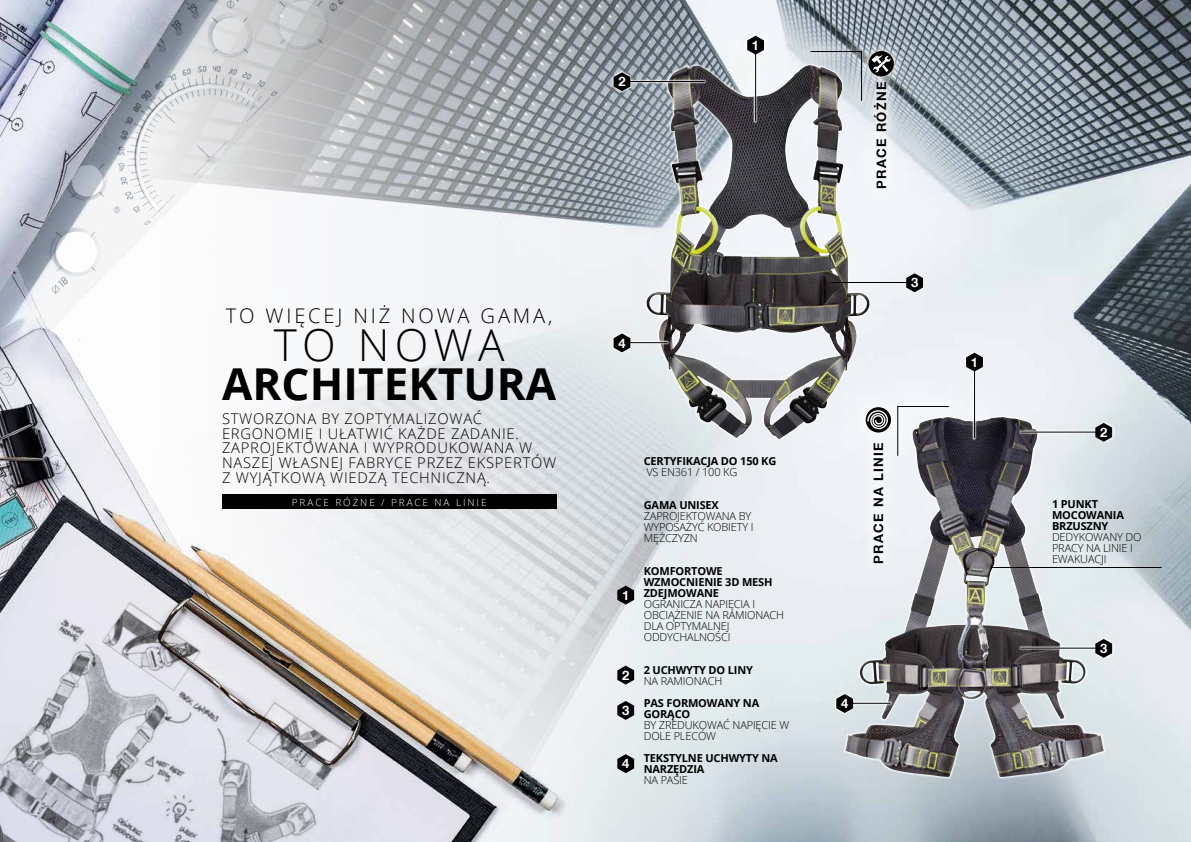
<style>
.page{position:relative;width:1191px;height:842px;background:#fff}
.page>*{position:absolute;margin:0;border:0;box-sizing:border-box;transform-origin:0 0}
.t1{font:700 44px "Open Sans";color:#000}
.t2{font:300 44px "Open Sans";letter-spacing:.12em;color:#000}
.t3{font:300 20.2px "Open Sans";letter-spacing:.14em;color:#000}
.t4{font:300 14.8px/14.8px "Open Sans";letter-spacing:.05em;color:#000}
.t5{font:700 13px "Helvetica Neue LT";letter-spacing:.1em;color:#000}
.t6{font:700 13px "Helvetica Neue LT";color:#fff}
.t7{font:300 11px/11px "Open Sans";letter-spacing:-.015em;color:#000}
.t8{font:700 11px/11px "Open Sans";letter-spacing:-.015em;color:#000}
.t9{font:300 9.8px "Open Sans";letter-spacing:.2em;color:#fff}
.s1{font-family:"Open Sans"}
</style>
<div class="page">
<img style="left:699px;top:0;width:492px;height:842px">
<img style="left:595px;top:0;width:104px;height:842px">
<img style="left:0;top:0;width:595px;height:842px">
<img style="left:0;top:523px;width:475px;height:319px">
<div style="left:644px;top:63px;width:227px;height:378px;background:#fff;opacity:.75"></div>
<img style="left:646px;top:65px;width:164px;height:265px">
<div style="left:843px;top:415px;width:263px;height:364px;background:#fff;opacity:.75"></div>
<img style="left:858px;top:417px;width:144px;height:302px">
<div style="left:222px;top:495px;width:334px;height:14px;background:#000"></div>
<hr style="left:991px;top:567px;width:170px;height:1px;background:#000">
<svg style="left:745px;top:34px;width:21px;height:90px;fill:#f2f5f5"></svg>
<hr style="left:755px;top:43px;width:1px;height:78px;background:#000">
<svg style="left:747px;top:36px;width:17px;height:19px"></svg>
<svg style="left:617px;top:586px;width:17px;height:19px"></svg>
<svg style="left:617px;top:666px;width:17px;height:19px"></svg>
<svg style="left:617px;top:701px;width:17px;height:19px"></svg>
<svg style="left:617px;top:754px;width:17px;height:19px"></svg>
<svg style="left:964px;top:350px;width:21px;height:90px;fill:#eef1f6"></svg>
<hr style="left:974px;top:359px;width:1px;height:79px;background:#000">
<svg style="left:966px;top:353px;width:17px;height:19px"></svg>
<svg style="left:1018px;top:637px;width:96px;height:23px;background:#959799"></svg>
<hr style="left:1020px;top:648px;width:79px;height:1px;background:#000">
<svg style="left:1095px;top:639px;width:17px;height:19px"></svg>
<svg style="left:1018px;top:421px;width:96px;height:23px;background:#c4c8cb"></svg>
<hr style="left:1020px;top:432px;width:79px;height:1px;background:#000">
<svg style="left:1095px;top:423px;width:17px;height:19px"></svg>
<hr style="left:831px;top:282px;width:79px;height:1px;background:#000">
<svg style="left:906px;top:273px;width:17px;height:19px"></svg>
<svg style="left:834px;top:692px;width:58px;height:23px"></svg>
<hr style="left:846px;top:703px;width:44px;height:1px;background:#000">
<svg style="left:836px;top:694px;width:17px;height:19px"></svg>
<svg style="left:611px;top:331px;width:59px;height:24px"></svg>
<hr style="left:624px;top:342px;width:44px;height:1px;background:#000">
<svg style="left:613px;top:333px;width:17px;height:19px"></svg>
<svg style="left:611px;top:70px;width:96px;height:24px;background:#7f8288"></svg>
<hr style="left:626px;top:81px;width:78px;height:1px;background:#000">
<svg style="left:613px;top:72px;width:17px;height:19px"></svg>
<svg style="left:798px;top:38px;width:108px;height:163px"></svg>
<svg style="left:868px;top:51px;width:26px;height:25px"></svg>
<svg style="left:809px;top:51px;width:53px;height:51px;background:#9b9ea2"></svg>
<svg style="left:852px;top:393px;width:109px;height:183px;fill:#eef1f6"></svg>
<svg style="left:865px;top:405px;width:84px;height:52px"></svg>
<h2 class="t3" style="left:226px;top:302px;width:328px">TO WIĘCEJ NIŻ NOWA GAMA,</h2>
<h1 class="t2" style="left:274px;top:315px;width:232px">TO NOWA</h1>
<h1 class="t1" style="left:222px;top:353px;width:336px">ARCHITEKTURA</h1>
<h3 class="t4" style="left:222px;top:411px;width:336px">STWORZONA BY ZOPTYMALIZOWAĆ ERGONOMIĘ I UŁATWIĆ KAŻDE ZADANIE.<br>ZAPROJEKTOWANA I WYPRODUKOWANA W NASZEJ WŁASNEJ FABRYCE PRZEZ EKSPERTÓW Z WYJĄTKOWĄ WIEDZĄ TECHNICZNĄ.</h3>
<p class="t9" style="left:292px;top:495px;width:196px">PRACE RÓŻNE / PRACE NA LINIE</p>
<p class="t6" style="left:618px;top:74px;width:9px">2</p>
<p class="t6" style="left:752px;top:37px;width:9px">1</p>
<p class="t6" style="left:618px;top:335px;width:9px">4</p>
<p class="t6" style="left:622px;top:587px;width:9px">1</p>
<p class="t6" style="left:622px;top:667px;width:9px">2</p>
<p class="t6" style="left:622px;top:702px;width:9px">3</p>
<p class="t6" style="left:622px;top:756px;width:9px">4</p>
<p class="t8" style="left:644px;top:455px;width:134px">CERTYFIKACJA DO 150 KG</p>
<p class="t7" style="left:646px;top:466px;width:92px">VS EN361 / 100 KG</p>
<p class="t8" style="left:644px;top:499px;width:77px">GAMA UNISEX</p>
<p class="t7" style="left:644px;top:510px;width:111px">ZAPROJEKTOWANA BY<br>WYPOSAŻYĆ KOBIETY I<br>MĘŻCZYZN</p>
<p class="t8" style="left:644px;top:565px;width:130px">KOMFORTOWE<br>WZMOCNIENIE 3D MESH<br>ZDEJMOWANE</p>
<p class="t7" style="left:644px;top:598px;width:142px">OGRANICZA NAPIĘCIA I<br>OBCIĄŻENIE NA RAMIONACH<br>DLA OPTYMALNEJ<br>ODDYCHALNOŚCI</p>
<p class="t8" style="left:644px;top:664px;width:111px">2 UCHWYTY DO LINY</p>
<p class="t7" style="left:644px;top:675px;width:80px">NA RAMIONACH</p>
<p class="t8" style="left:644px;top:697px;width:117px">PAS FORMOWANY NA<br>GORĄCO</p>
<p class="t7" style="left:644px;top:719px;width:147px">BY ZREDUKOWAĆ NAPIĘCIE W<br>DOLE PLECÓW</p>
<p class="t8" style="left:644px;top:752px;width:136px">TEKSTYLNE UCHWYTY NA<br>NARZĘDZIA</p>
<p class="t7" style="left:644px;top:774px;width:46px">NA PASIE</p>
<p class="t5" style="left:873px;top:189px;width:108px;rotate:-90deg">PRACE RÓ<span class="s1">Ż</span>NE</p>
<p class="t6" style="left:911px;top:275px;width:9px">3</p>
<p class="t5" style="left:870px;top:564px;width:123px;rotate:-90deg">PRACE NA LINIE</p>
<p class="t6" style="left:841px;top:695px;width:9px">4</p>
<p class="t6" style="left:971px;top:354px;width:9px">1</p>
<p class="t6" style="left:1100px;top:424px;width:9px">2</p>
<p class="t8" style="left:1052px;top:498px;width:73px">1 PUNKT<br>MOCOWANIA<br>BRZUSZNY</p>
<p class="t7" style="left:1052px;top:531px;width:91px">DEDYKOWANY DO<br>PRACY NA LINIE I<br>EWAKUACJI</p>
<p class="t6" style="left:1100px;top:640px;width:9px">3</p>
</div>
